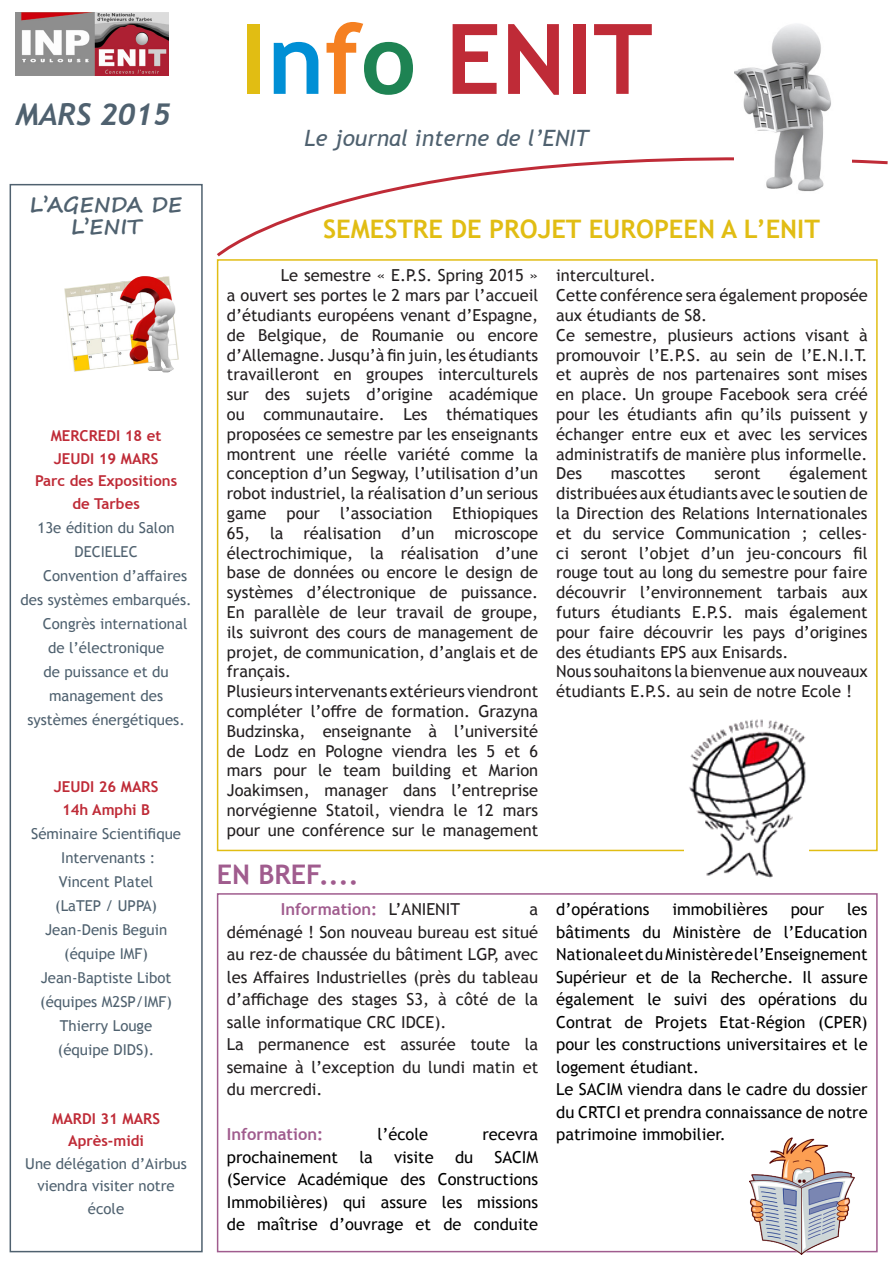
<style>
.page{position:relative;width:893px;height:1263px;background:#fff}
.page>*{position:absolute;margin:0;border:0;box-sizing:border-box;transform-origin:0 0}
.t1{font:700 97.5px "Trebuchet MS";color:#bf2b37}
.t2{font:italic 700 30px "Trebuchet";color:#4f616f}
.t3{font:700 27px "Trebuchet MS";color:#a05c8e}
.t4{font:700 25.5px "Trebuchet MS";color:#e1bd13}
.t5{font:italic 22.5px "Trebuchet MS";color:#4f616f}
.t6{font:700 21px/22.5px "Segoe Print";color:#4f616f;text-align:center}
.t7{font:16.5px/19.8px "Trebuchet MS";color:#231f20;text-align:justify}
.t8{font:16.5px/22.5px "Trebuchet MS";color:#000;text-align:justify}
.t9{font:700 16.5px "Trebuchet MS";color:#a05c8e}
.t10{font:15px/24px "Trebuchet MS";color:#4f616f;text-align:center}
.t11{font:700 15px "Trebuchet MS";color:#bf2b37}
.s1{color:#e1bd13}
.s2{color:#008fd5}
.s3{color:#f58021}
.s4{color:#1e8353}
.s5{font-weight:400;color:#231f20}
</style>
<div class="page">
<div style="left:10px;top:184px;width:193px;height:1068px;border:2px solid #4f616f"></div>
<div style="left:217px;top:893px;width:661px;height:359px;border:2px solid #a05c8e"></div>
<svg style="left:217px;top:157px;width:671px;height:100px"></svg>
<img style="left:734px;top:24px;width:117px;height:184px">
<img style="left:64px;top:276px;width:115px;height:97px">
<img style="left:689px;top:719px;width:117px;height:159px">
<img style="left:750px;top:1137px;width:105px;height:117px">
<img style="left:16px;top:13px;width:152px;height:63px">
<p class="t2" style="left:16px;top:95px;width:157px">MARS 2015</p>
<p class="t6" style="left:30px;top:192px;width:154px">L’AGENDA DE<br>L’ENIT</p>
<p class="t11" style="left:51px;top:427px;width:112px">MERCREDI 18 et</p>
<p class="t11" style="left:54px;top:449px;width:106px">JEUDI 19 MARS</p>
<p class="t11" style="left:35px;top:472px;width:144px">Parc des Expositions</p>
<p class="t11" style="left:72px;top:494px;width:69px">de Tarbes</p>
<p class="t10" style="left:38px;top:515px;width:139px">13e édition du Salon<br>DECIELEC</p>
<p class="t10" style="left:21px;top:563px;width:172px;text-align:left;text-indent:23px">Convention d’affaires des systèmes embarqués.</p>
<p class="t10" style="left:43px;top:611px;width:146px">Congrès international</p>
<p class="t10" style="left:48px;top:635px;width:118px">de l’électronique</p>
<p class="t10" style="left:43px;top:659px;width:127px">de puissance et du</p>
<p class="t10" style="left:49px;top:683px;width:115px">management des</p>
<p class="t10" style="left:27px;top:707px;width:159px">systèmes énergétiques.</p>
<p class="t11" style="left:54px;top:778px;width:106px">JEUDI 26 MARS</p>
<p class="t11" style="left:62px;top:800px;width:90px">14h Amphi B</p>
<p class="t10" style="left:31px;top:821px;width:151px">Séminaire Scientifique</p>
<p class="t10" style="left:61px;top:845px;width:96px">Intervenants :</p>
<p class="t10" style="left:59px;top:869px;width:96px">Vincent Platel</p>
<p class="t10" style="left:55px;top:893px;width:103px">(LaTEP / UPPA)</p>
<p class="t10" style="left:45px;top:917px;width:124px">Jean-Denis Beguin (équipe IMF)</p>
<p class="t10" style="left:40px;top:965px;width:133px;text-align:left">Jean-Baptiste Libot (équipes M2SP/IMF)</p>
<p class="t10" style="left:60px;top:1013px;width:94px">Thierry Louge</p>
<p class="t10" style="left:58px;top:1037px;width:98px">(équipe DIDS).</p>
<p class="t11" style="left:52px;top:1109px;width:109px">MARDI 31 MARS</p>
<p class="t11" style="left:68px;top:1132px;width:77px">Après-midi</p>
<p class="t10" style="left:25px;top:1152px;width:163px;line-height:22.5px">Une délégation d’Airbus viendra visiter notre école</p>
<p class="t1" style="left:240px;top:-2px;width:414px"><span class="s1">I</span><span class="s2">n</span><span class="s3">f</span><span class="s4">o</span> ENIT</p>
<p class="t5" style="left:304px;top:125px;width:286px">Le journal interne de l’ENIT</p>
<p class="t4" style="left:323px;top:213px;width:498px">SEMESTRE DE PROJET EUROPEEN A L’ENIT</p>
<p class="t7" style="left:227px;top:265px;width:313px;text-indent:54px">Le semestre « E.P.S. Spring 2015 » a ouvert ses portes le 2 mars par l’accueil d’étudiants européens venant d’Espagne, de Belgique, de Roumanie ou encore d’Allemagne. Jusqu’à fin juin, les étudiants travailleront en groupes interculturels sur des sujets d’origine académique ou communautaire. Les thématiques proposées ce semestre par les enseignants montrent une réelle variété comme la conception d’un Segway, l’utilisation d’un robot industriel, la réalisation d’un serious game pour l’association Ethiopiques 65, la réalisation d’un microscope électrochimique, la réalisation d’une base de données ou encore le design de systèmes d’électronique de puissance.<br>En parallèle de leur travail de groupe, ils suivront des cours de management de projet, de communication, d’anglais et de français.</p>
<p class="t7" style="left:227px;top:681px;width:313px">Plusieurs intervenants extérieurs viendront compléter l’offre de formation. Grazyna Budzinska, enseignante à l’université de Lodz en Pologne viendra les 5 et 6 mars pour le team building et Marion Joakimsen, manager dans l’entreprise norvégienne Statoil, viendra le 12 mars pour une conférence sur le management</p>
<p class="t7" style="left:556px;top:265px;width:101px">interculturel.</p>
<p class="t7" style="left:556px;top:285px;width:313px">Cette conférence sera également proposée aux étudiants de S8.</p>
<p class="t7" style="left:556px;top:325px;width:313px">Ce semestre, plusieurs actions visant à promouvoir l’E.P.S. au sein de l’E.N.I.T. et auprès de nos partenaires sont mises en place. Un groupe Facebook sera créé pour les étudiants afin qu’ils puissent y échanger entre eux et avec les services administratifs de manière plus informelle.<br>Des</p>
<p class="t7" style="left:556px;top:463px;width:313px;text-indent:233px">également distribuées aux étudiants avec le soutien de la Direction des Relations Internationales et du service Communication ; celles&shy;ci seront l’objet d’un jeu-concours fil rouge tout au long du semestre pour faire découvrir l’environnement tarbais aux futurs étudiants E.P.S. mais également pour faire découvrir les pays d’origines des étudiants EPS aux Enisards.</p>
<p class="t7" style="left:556px;top:661px;width:313px">Nous souhaitons la bienvenue aux nouveaux étudiants E.P.S. au sein de notre Ecole !</p>
<p class="t7" style="left:611px;top:463px;width:76px">mascottes</p>
<p class="t7" style="left:714px;top:463px;width:48px">seront</p>
<p class="t3" style="left:217px;top:857px;width:143px">EN BREF....</p>
<p class="t9" style="left:281px;top:899px;width:181px">Information: <span class="s5">L’ANIENIT</span></p>
<p class="t7" style="left:227px;top:898px;width:313px;line-height:22.5px;text-indent:303px">a déménagé ! Son nouveau bureau est situé au rez-de chaussée du bâtiment LGP, avec les Affaires Industrielles (près du tableau d’affichage des stages S3, à côté de la salle informatique CRC IDCE).</p>
<p class="t7" style="left:227px;top:1033px;width:313px;line-height:22.5px">La permanence est assurée toute la semaine à l’exception du lundi matin et du mercredi.</p>
<p class="t9" style="left:227px;top:1124px;width:98px">Information:</p>
<p class="t8" style="left:377px;top:1123px;width:52px">l’école</p>
<p class="t8" style="left:482px;top:1123px;width:57px">recevra</p>
<p class="t8" style="left:227px;top:1146px;width:113px">prochainement</p>
<p class="t8" style="left:359px;top:1146px;width:15px">la</p>
<p class="t8" style="left:394px;top:1146px;width:41px">visite</p>
<p class="t8" style="left:455px;top:1146px;width:20px">du</p>
<p class="t8" style="left:227px;top:1146px;width:313px;text-indent:268px">SACIM (Service Académique des Constructions Immobilières) qui assure les missions de maîtrise d’ouvrage et de conduite</p>
<p class="t8" style="left:556px;top:898px;width:95px">d’opérations</p>
<p class="t8" style="left:672px;top:898px;width:97px">immobilières</p>
<p class="t8" style="left:791px;top:898px;width:35px">pour</p>
<p class="t8" style="left:556px;top:898px;width:313px;text-indent:291px">les bâtiments du Ministère de l’Education Nationale et du Ministère de l’Enseignement Supérieur et de la Recherche. Il assure également le suivi des opérations du Contrat de Projets Etat-Région (CPER) pour les constructions universitaires et le logement étudiant.</p>
<p class="t8" style="left:556px;top:1078px;width:313px">Le SACIM viendra dans le cadre du dossier du CRTCI et prendra connaissance de notre patrimoine immobilier.</p>
</div>
